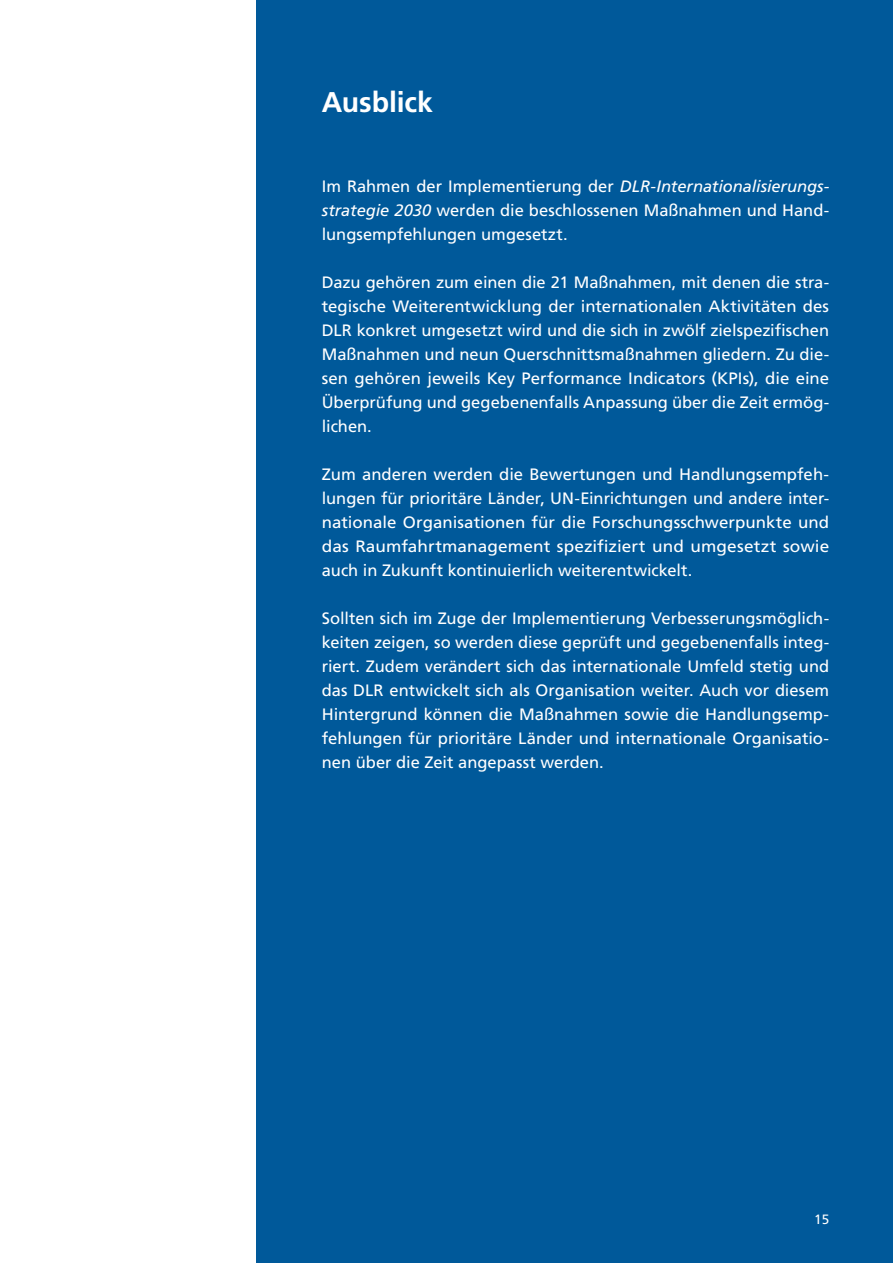
<style>
.page{position:relative;width:893px;height:1263px;background:#fff}
.page>*{position:absolute;margin:0;border:0;box-sizing:border-box;transform-origin:0 0}
.t1{font:700 28.5px "Frutiger LT Std";letter-spacing:-.005em;color:#fff}
.t2{font:16.5px/24px "Frutiger LT Std";color:#fff;text-align:justify}
.t3{font:13.5px "Frutiger LT Std";color:#fff}
.s1{font-style:italic}
</style>
<div class="page">
<div style="left:257px;top:0;width:636px;height:1263px;background:#00599a"></div>
<h1 class="t1" style="left:322px;top:85px;width:113px">Ausblick</h1>
<p class="t2" style="left:322px;top:174px;width:509px">Im Rahmen der Implementierung der <span class="s1">DLR-Internationalisierungs&shy;strategie 2030</span> werden die beschlossenen Maßnahmen und Hand&shy;lungsempfehlungen umgesetzt.</p>
<p class="t2" style="left:322px;top:270px;width:509px">Dazu gehören zum einen die 21 Maßnahmen, mit denen die stra&shy;tegische Weiterentwicklung der internationalen Aktivitäten des DLR konkret umgesetzt wird und die sich in zwölf zielspezifischen Maßnahmen und neun Querschnittsmaßnahmen gliedern. Zu die&shy;sen gehören jeweils Key Performance Indicators (KPIs), die eine Überprüfung und gegebenenfalls Anpassung über die Zeit ermög&shy;lichen.</p>
<p class="t2" style="left:322px;top:462px;width:509px">Zum anderen werden die Bewertungen und Handlungsempfeh&shy;lungen für prioritäre Länder, UN-Einrichtungen und andere inter&shy;nationale Organisationen für die Forschungsschwerpunkte und das Raumfahrtmanagement spezifiziert und umgesetzt sowie auch in Zukunft kontinuierlich weiterentwickelt.</p>
<p class="t2" style="left:322px;top:606px;width:509px">Sollten sich im Zuge der Implementierung Verbesserungsmöglich&shy;keiten zeigen, so werden diese geprüft und gegebenenfalls integ&shy;riert. Zudem verändert sich das internationale Umfeld stetig und das DLR entwickelt sich als Organisation weiter. Auch vor diesem Hintergrund können die Maßnahmen sowie die Handlungsemp&shy;fehlungen für prioritäre Länder und internationale Organisatio&shy;nen über die Zeit angepasst werden.</p>
<p class="t3" style="left:814px;top:1211px;width:17px">15</p>
</div>
